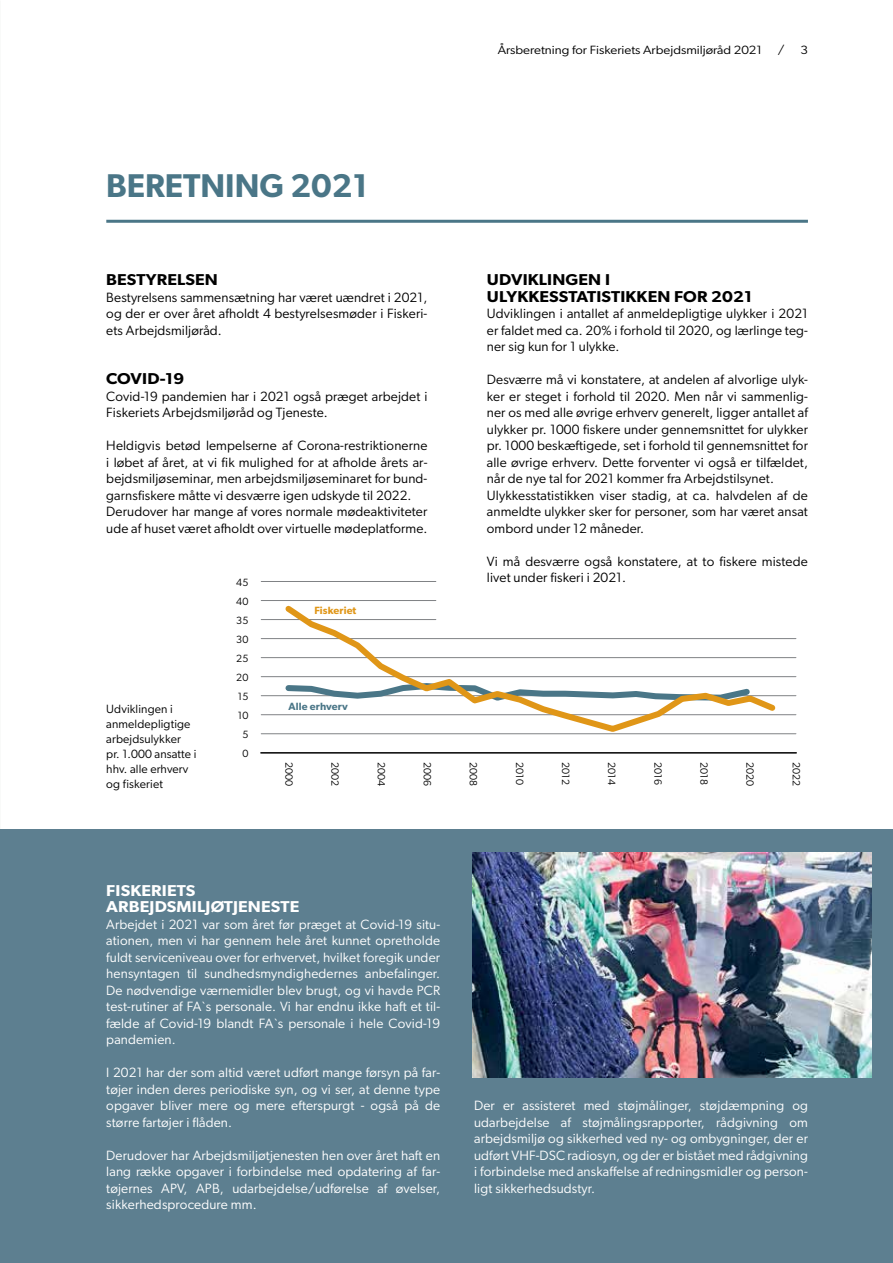
<style>
.page{position:relative;width:893px;height:1263px;background:#fff}
.page>*{position:absolute;margin:0;border:0;box-sizing:border-box;transform-origin:0 0}
.t1{font:600 33px "Gibson";color:#4a7687}
.t2{font:600 15.75px/16.5px "Gibson";letter-spacing:.01em;color:#000;scale:1.1 1}
.t3{font:600 15.75px/16.5px "Gibson";letter-spacing:.01em;color:#fff;scale:1.1 1}
.t4{font:13.5px/16.5px "Gibson";letter-spacing:.01em;color:#000}
.t5{font:13.5px/16.5px "Gibson";letter-spacing:.01em;color:#fff;text-align:justify}
.t6{font:12px/15px "Gibson";letter-spacing:.01em;color:#000}
.t7{font:12px "Gibson";letter-spacing:.01em;color:#000;scale:1.1 1}
.t8{font:10.5px "Gibson";letter-spacing:.01em;color:#000}
.t9{font:600 10.5px "Gibson";letter-spacing:.01em;color:#4a7687}
.t10{font:600 10.5px "Gibson";letter-spacing:.01em;color:#e09617}
</style>
<div class="page">
<hr style="left:106px;top:220px;width:702px;height:3px;background:#4a7687">
<div style="left:0;top:830px;width:893px;height:433px;background:#5d7f90"></div>
<img style="left:473px;top:853px;width:399px;height:224px">
<hr style="left:261px;top:752px;width:535px;height:2px;background:#000">
<hr style="left:261px;top:733px;width:535px;height:1px;background:#808285">
<hr style="left:261px;top:714px;width:535px;height:1px;background:#808285">
<hr style="left:261px;top:695px;width:535px;height:1px;background:#808285">
<hr style="left:261px;top:676px;width:535px;height:1px;background:#808285">
<hr style="left:261px;top:657px;width:535px;height:1px;background:#808285">
<hr style="left:261px;top:638px;width:535px;height:1px;background:#808285">
<hr style="left:261px;top:619px;width:175px;height:1px;background:#808285">
<hr style="left:261px;top:600px;width:175px;height:1px;background:#808285">
<hr style="left:261px;top:581px;width:175px;height:1px;background:#808285">
<svg style="left:280px;top:600px;width:500px;height:135px"></svg>
<h1 class="t1" style="left:106px;top:165px;width:263px">BERETNING 2021</h1>
<p class="t2" style="left:106px;top:271px;width:103px">BESTYRELSEN</p>
<p class="t4" style="left:106px;top:288px;width:323px;text-align:justify">Bestyrelsens sammensætning har været uændret i 2021, og der er over året afholdt 4 bestyrelsesmøder i Fiskeri&shy;ets Arbejdsmiljøråd.</p>
<p class="t2" style="left:106px;top:370px;width:72px">COVID-19</p>
<p class="t4" style="left:106px;top:387px;width:323px">Covid-19 pandemien har i 2021 også præget arbejdet i<br>Fiskeriets Arbejdsmiljøråd og Tjeneste.</p>
<p class="t4" style="left:106px;top:437px;width:323px">Heldigvis betød lempelserne af Corona-restriktionerne i løbet af året, at vi fik mulighed for at afholde årets ar&shy;bejdsmiljøseminar, men arbejdsmiljøseminaret for bund&shy;garnsfiskere måtte vi desværre igen udskyde til 2022.<br>Derudover har mange af vores normale mødeaktiviteter ude af huset været afholdt over virtuelle mødeplatforme.</p>
<p class="t8" style="left:236px;top:576px;width:14px">45</p>
<p class="t8" style="left:236px;top:595px;width:14px">40</p>
<p class="t8" style="left:236px;top:614px;width:14px">35</p>
<p class="t8" style="left:236px;top:633px;width:14px">30</p>
<p class="t8" style="left:236px;top:652px;width:14px">25</p>
<p class="t8" style="left:236px;top:671px;width:14px">20</p>
<p class="t8" style="left:238px;top:690px;width:12px">15</p>
<p class="t10" style="left:314px;top:604px;width:44px">Fiskeriet</p>
<p class="t7" style="left:498px;top:43px;width:242px">Årsberetning for Fiskeriets Arbejdsmiljøråd 2021</p>
<p class="t7" style="left:778px;top:43px;width:8px">/</p>
<p class="t7" style="left:800px;top:43px;width:8px">3</p>
<p class="t2" style="left:487px;top:271px;width:243px">UDVIKLINGEN I<br>ULYKKESSTATISTIKKEN FOR 2021</p>
<p class="t4" style="left:487px;top:305px;width:323px;text-align:justify">Udviklingen i antallet af anmeldepligtige ulykker i 2021 er faldet med ca. 20% i forhold til 2020, og lærlinge teg&shy;ner sig kun for 1 ulykke.</p>
<p class="t4" style="left:487px;top:371px;width:323px">Desværre må vi konstatere, at andelen af alvorlige ulyk&shy;ker er steget i forhold til 2020. Men når vi sammenlig&shy;ner os med alle øvrige erhverv generelt, ligger antallet af ulykker pr. 1000 fiskere under gennemsnittet for ulykker pr. 1000 beskæftigede, set i forhold til gennemsnittet for alle øvrige erhverv. Dette forventer vi også er tilfældet, når de nye tal for 2021 kommer fra Arbejdstilsynet.<br>Ulykkesstatistikken viser stadig, at ca. halvdelen af de anmeldte ulykker sker for personer, som har været ansat ombord under 12 måneder.</p>
<p class="t4" style="left:487px;top:552px;width:322px">Vi må desværre også konstatere, at to fiskere mistede livet under fiskeri i 2021.</p>
<p class="t6" style="left:106px;top:701px;width:92px">Udviklingen i anmeldepligtige arbejdsulykker pr. 1.000 ansatte i hhv. alle erhverv og fiskeriet</p>
<p class="t8" style="left:238px;top:709px;width:12px">10</p>
<p class="t8" style="left:242px;top:728px;width:8px">5</p>
<p class="t8" style="left:242px;top:747px;width:8px">0</p>
<p class="t9" style="left:289px;top:700px;width:61px">Alle erhverv</p>
<p class="t8" style="left:295px;top:762px;width:26px;rotate:90deg">2000</p>
<p class="t8" style="left:342px;top:762px;width:26px;rotate:90deg">2002</p>
<p class="t8" style="left:388px;top:762px;width:26px;rotate:90deg">2004</p>
<p class="t8" style="left:434px;top:762px;width:26px;rotate:90deg">2006</p>
<p class="t8" style="left:480px;top:762px;width:26px;rotate:90deg">2008</p>
<p class="t8" style="left:526px;top:762px;width:24px;rotate:90deg">2010</p>
<p class="t8" style="left:572px;top:762px;width:24px;rotate:90deg">2012</p>
<p class="t8" style="left:618px;top:762px;width:24px;rotate:90deg">2014</p>
<p class="t8" style="left:664px;top:762px;width:24px;rotate:90deg">2016</p>
<p class="t8" style="left:710px;top:762px;width:24px;rotate:90deg">2018</p>
<p class="t8" style="left:757px;top:762px;width:26px;rotate:90deg">2020</p>
<p class="t8" style="left:803px;top:762px;width:26px;rotate:90deg">2022</p>
<p class="t3" style="left:106px;top:881px;width:177px">FISKERIETS<br>ARBEJDSMILJØTJENESTE</p>
<p class="t5" style="left:106px;top:915px;width:335px">Arbejdet i 2021 var som året før præget at Covid-19 situ&shy;ationen, men vi har gennem hele året kunnet opretholde fuldt serviceniveau over for erhvervet, hvilket foregik under hensyntagen til sundhedsmyndighedernes anbefalinger.<br>De nødvendige værnemidler blev brugt, og vi havde PCR test-rutiner af FA`s personale. Vi har endnu ikke haft et til&shy;fælde af Covid-19 blandt FA`s personale i hele Covid-19 pandemien.</p>
<p class="t5" style="left:106px;top:1064px;width:335px">I 2021 har der som altid været udført mange førsyn på far&shy;tøjer inden deres periodiske syn, og vi ser, at denne type opgaver bliver mere og mere efterspurgt - også på de større fartøjer i flåden.</p>
<p class="t5" style="left:106px;top:1146px;width:335px">Derudover har Arbejdsmiljøtjenesten hen over året haft en lang række opgaver i forbindelse med opdatering af far&shy;tøjernes APV, APB, udarbejdelse/udførelse af øvelser, sikkerhedsprocedure mm.</p>
<p class="t5" style="left:474px;top:1097px;width:335px">Der er assisteret med støjmålinger, støjdæmpning og udarbejdelse af støjmålingsrapporter, rådgivning om arbejdsmiljø og sikkerhed ved ny- og ombygninger, der er udført VHF-DSC radiosyn, og der er bistået med rådgivning i forbindelse med anskaffelse af redningsmidler og person&shy;ligt sikkerhedsudstyr.</p>
</div>
